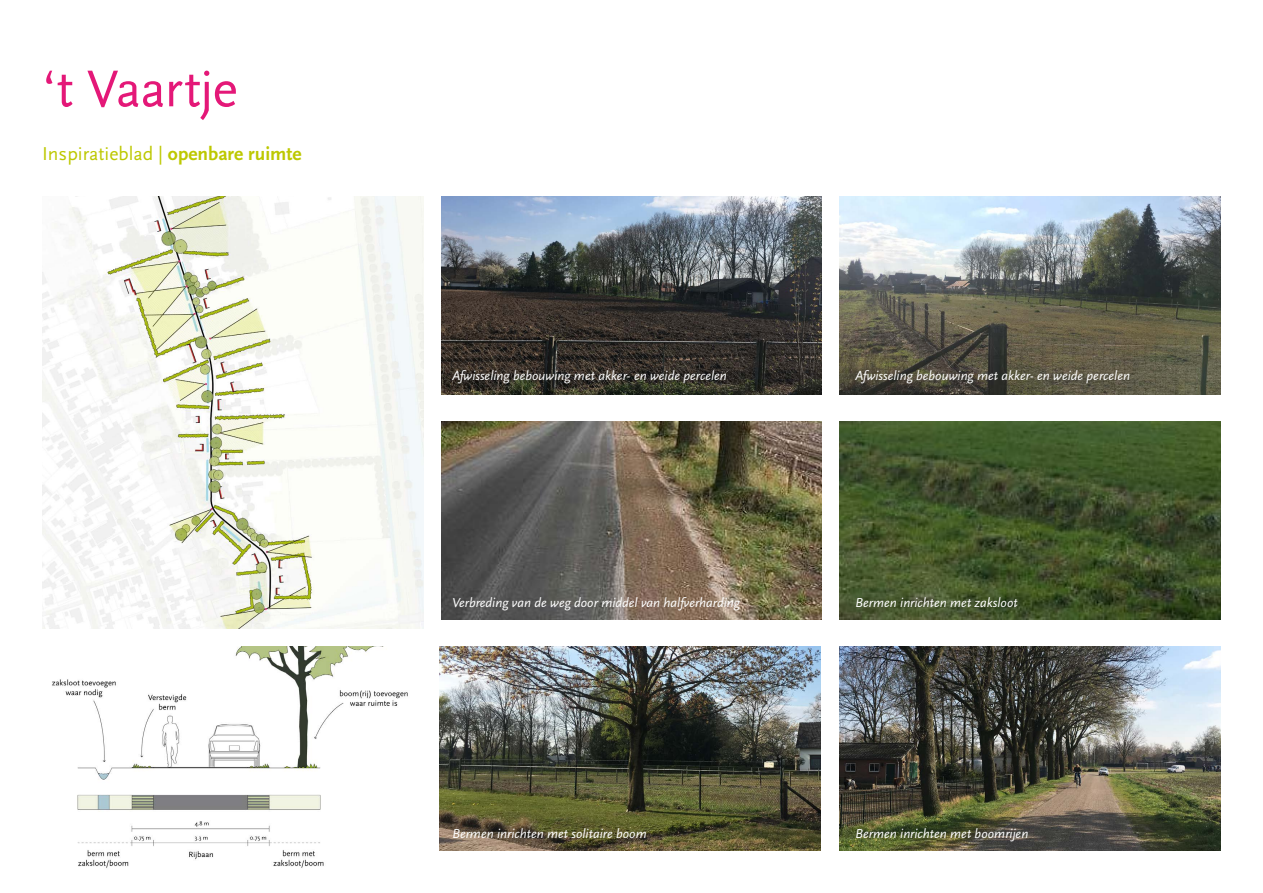
<style>
.page{position:relative;width:1263px;height:893px;background:#fff}
.page>*{position:absolute;margin:0;border:0;box-sizing:border-box;transform-origin:0 0}
._1_Hoofdstuk_titel{font:54px "Scala Sans OT";letter-spacing:-.02em;color:#e41878}
.t1{font:19.5px "Scala Sans OT";color:#bdc800}
.t2{font:italic 13.5px "Scala Sans OT";color:#fff}
.s1{font-weight:700}
</style>
<div class="page">
<img style="left:52px;top:646px;width:356px;height:222px">
<img style="left:42px;top:196px;width:382px;height:432px">
<img style="left:840px;top:421px;width:380px;height:198px">
<img style="left:840px;top:646px;width:380px;height:204px">
<img style="left:441px;top:421px;width:381px;height:198px">
<img style="left:840px;top:196px;width:380px;height:198px">
<img style="left:439px;top:646px;width:381px;height:204px">
<img style="left:441px;top:196px;width:381px;height:198px">
<h2 class="_1_Hoofdstuk_titel" style="left:42px;top:57px;width:197px">‘t Vaartje</h2>
<h2 class="t1" style="left:42px;top:142px;width:261px">Inspiratieblad | <span class="s1">openbare ruimte</span></h2>
<p class="t2" style="left:452px;top:367px;width:276px">Afwisseling bebouwing met akker- en weide percelen</p>
<p class="t2" style="left:855px;top:367px;width:276px">Afwisseling bebouwing met akker- en weide percelen</p>
<p class="t2" style="left:452px;top:594px;width:289px">Verbreding van de weg door middel van halfverharding</p>
<p class="t2" style="left:855px;top:594px;width:164px">Bermen inrichten met zaksloot</p>
<p class="t2" style="left:452px;top:825px;width:196px">Bermen inrichten met solitaire boom</p>
<p class="t2" style="left:855px;top:825px;width:175px">Bermen inrichten met boomrijen</p>
</div>
